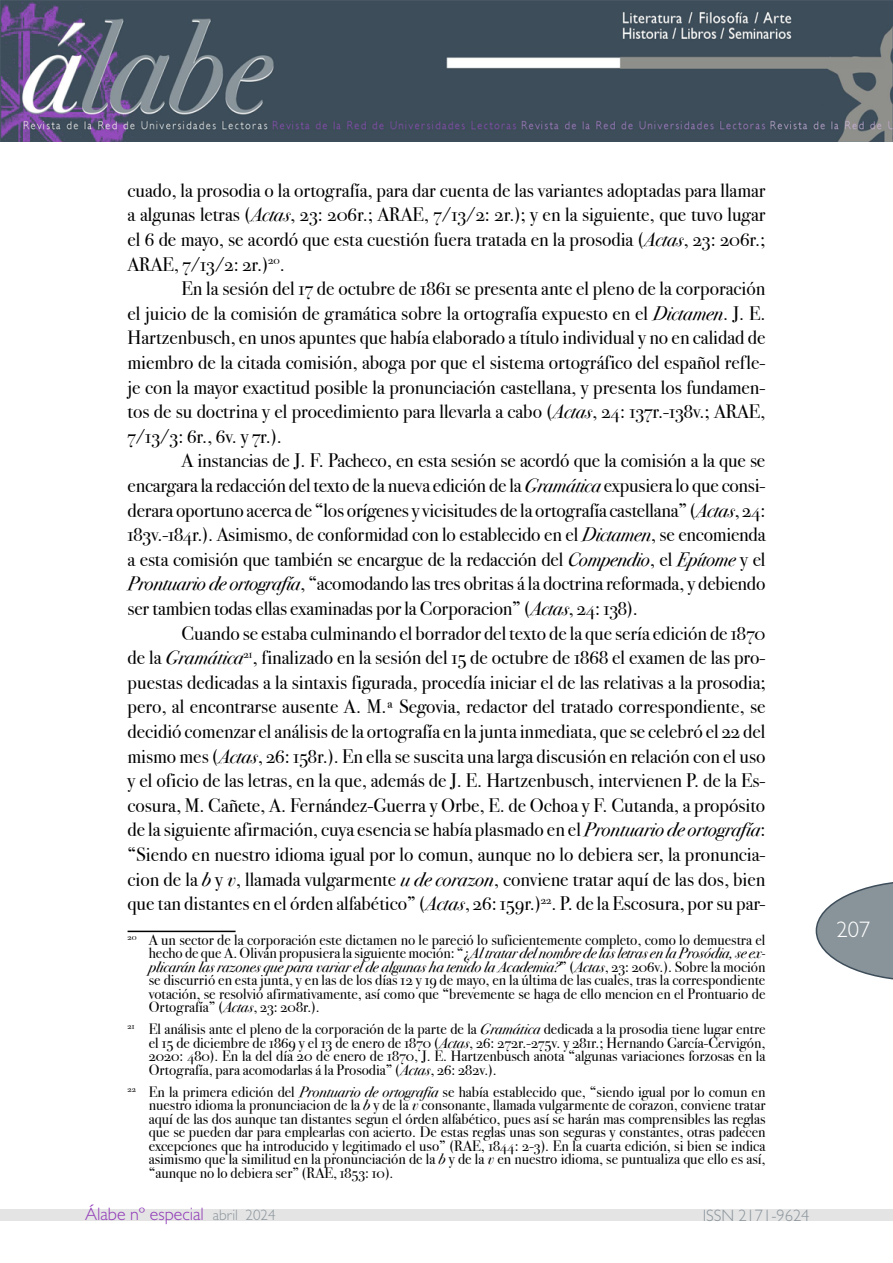
<style>
.page{position:relative;width:893px;height:1263px;background:#fff}
.page>*{position:absolute;margin:0;border:0;box-sizing:border-box;transform-origin:0 0}
.t1{font:300 22.5px "Gill Sans";color:#fff}
.t2{font:19.5px/24.6px "Bodoni Svty Two OSITCTT Book";color:#000;text-align:justify}
.t3{font:300 18px "Gill Sans";color:#9038b7}
.t4{font:300 16.5px "Gill Sans";color:#8b959c}
.t5{font:15px/13.5px "Bodoni Svty Two OSITCTT Book";color:#000;text-align:justify}
.t6{font:15px "Bodoni Svty Two OSITCTT Book It";color:#000}
.s1{font-family:"Bodoni Svty Two OSITCTT Book It"}
.s2{font-family:"Bodoni Svty Two OSITCTT Book"}
.s3{font-size:15px;color:#8b959c}
</style>
<div class="page">
<svg style="left:816px;top:882px;width:77px;height:98px"></svg>
<img style="left:0;top:0;width:893px;height:141px">
<div style="left:0;top:1210px;width:893px;height:11px;background:#e4e4e4"></div>
<hr style="left:128px;top:931px;width:108px;height:1px;background:#000">
<p class="t2" style="left:128px;top:178px;width:639px">cuado, la prosodia o la ortografía, para dar cuenta de las variantes adoptadas para llamar a algunas letras (<span class="s1">Actas</span>, 23: 206r.; ARAE, 7/13/2: 2r.); y en la siguiente, que tuvo lugar el 6 de mayo, se acordó que esta cuestión fuera tratada en la prosodia (<span class="s1">Actas</span>, 23: 206r.; ARAE, 7/13/2: 2r.)<sup>20</sup>.</p>
<p class="t2" style="left:128px;top:276px;width:639px;text-indent:54px">En la sesión del 17 de octubre de 1861 se presenta ante el pleno de la corporación el juicio de la comisión de gramática sobre la ortografía expuesto en el <span class="s1">Dictamen</span>. J. E.<br>Hartzenbusch, en unos apuntes que había elaborado a título individual y no en calidad de miembro de la citada comisión, aboga por que el sistema ortográfico del español refle&shy;je con la mayor exactitud posible la pronunciación castellana, y presenta los fundamen&shy;tos de su doctrina y el procedimiento para llevarla a cabo (<span class="s1">Actas</span>, 24: 137r.-138v.; ARAE, 7/13/3: 6r., 6v. y 7r.).</p>
<p class="t2" style="left:128px;top:448px;width:639px;text-indent:54px">A instancias de J. F. Pacheco, en esta sesión se acordó que la comisión a la que se encargara la redacción del texto de la nueva edición de la <span class="s1">Gramática</span> expusiera lo que consi&shy;derara oportuno acerca de “los orígenes y vicisitudes de la ortografía castellana” (<span class="s1">Actas</span>, 24:<br>183v.-184r.). Asimismo, de conformidad con lo establecido en el <span class="s1">Dictamen</span>, se encomienda a esta comisión que también se encargue de la redacción del <span class="s1">Compendio</span>, el <span class="s1">Epítome</span> y el <span class="s1">Prontuario de ortografía</span>, “acomodando las tres obritas á la doctrina reformada, y debiendo ser tambien todas ellas examinadas por la Corporacion” (<span class="s1">Actas</span>, 24: 138).</p>
<p class="t2" style="left:128px;top:621px;width:639px;text-indent:54px">Cuando se estaba culminando el borrador del texto de la que sería edición de 1870 de la <span class="s1">Gramática</span><sup>21</sup>, finalizado en la sesión del 15 de octubre de 1868 el examen de las pro&shy;puestas dedicadas a la sintaxis figurada, procedía iniciar el de las relativas a la prosodia; pero, al encontrarse ausente A. M.ª Segovia, redactor del tratado correspondiente, se decidió comenzar el análisis de la ortografía en la junta inmediata, que se celebró el 22 del mismo mes (<span class="s1">Actas</span>, 26: 158r.). En ella se suscita una larga discusión en relación con el uso y el oficio de las letras, en la que, además de J. E. Hartzenbusch, intervienen P. de la Es&shy;cosura, M. Cañete, A. Fernández-Guerra y Orbe, E. de Ochoa y F. Cutanda, a propósito de la siguiente afirmación, cuya esencia se había plasmado en el <span class="s1">Prontuario de ortografía</span>: “Siendo en nuestro idioma igual por lo comun, aunque no lo debiera ser, la pronuncia&shy;cion de la <span class="s1">b</span> y <span class="s1">v</span>, llamada vulgarmente <span class="s1">u de corazon</span>, conviene tratar aquí de las dos, bien que tan distantes en el órden alfabético” (<span class="s1">Actas</span>, 26: 159r.)<sup>22</sup>. P. de la Escosura, por su par-</p>
<p class="t5" style="left:128px;top:933px;width:639px;text-align:right"><sup>20</sup> A un sector de la corporación este dictamen no le pareció lo suficientemente completo, como lo demuestra el hecho de que A. Oliván propusiera la siguiente moción: “¿<span class="s1">Al tratar del nombre de las letras en la Prosódia, se ex-</span></p>
<p class="t6" style="left:149px;top:958px;width:618px">plicarán las razones que para variar el de algunas ha tenido la Academia?<span class="s2">” (</span>Actas<span class="s2">, 23: 206v.). Sobre la moción</span></p>
<p class="t5" style="left:149px;top:974px;width:618px">se discurrió en esta junta, y en las de los días 12 y 19 de mayo, en la última de las cuales, tras la correspondiente votación, se resolvió afirmativamente, así como que “brevemente se haga de ello mencion en el Prontuario de Ortografía” (<span class="s1">Actas</span>, 23: 208r.).</p>
<p class="t5" style="left:149px;top:1023px;width:618px;text-indent:-21px"><sup>21</sup> El análisis ante el pleno de la corporación de la parte de la <span class="s1">Gramática</span> dedicada a la prosodia tiene lugar entre el 15 de diciembre de 1869 y el 13 de enero de 1870 (<span class="s1">Actas</span>, 26: 272r.-275v. y 281r.; Hernando García-Cervigón, 2020: 480). En la del día 20 de enero de 1870, J. E. Hartzenbusch anota “algunas variaciones forzosas en la Ortografía, para acomodarlas á la Prosodia” (<span class="s1">Actas</span>, 26: 282v.).</p>
<p class="t5" style="left:149px;top:1085px;width:618px;text-indent:-21px"><sup>22</sup> En la primera edición del <span class="s1">Prontuario de ortografía</span> se había establecido que, “siendo igual por lo comun en nuestro idioma la pronunciacion de la <span class="s1">b</span> y de la <span class="s1">v</span> consonante, llamada vulgarmente de corazon, conviene tratar aquí de las dos aunque tan distantes segun el órden alfabético, pues así se harán mas comprensibles las reglas que se pueden dar para emplearlas con acierto. De estas reglas unas son seguras y constantes, otras padecen excepciones que ha introducido y legitimado el uso” (RAE, 1844: 2-3). En la cuarta edición, si bien se indica asimismo que la similitud en la pronunciación de la <span class="s1">b</span> y de la <span class="s1">v</span> en nuestro idioma, se puntualiza que ello es así, “aunque no lo debiera ser” (RAE, 1853: 10).</p>
<p class="t3" style="left:85px;top:1203px;width:192px">Álabe nº especial <span class="s3">abril 2024</span></p>
<p class="t4" style="left:703px;top:1205px;width:108px">ISSN 2171-9624</p>
<p class="t1" style="left:837px;top:916px;width:35px">207</p>
</div>
